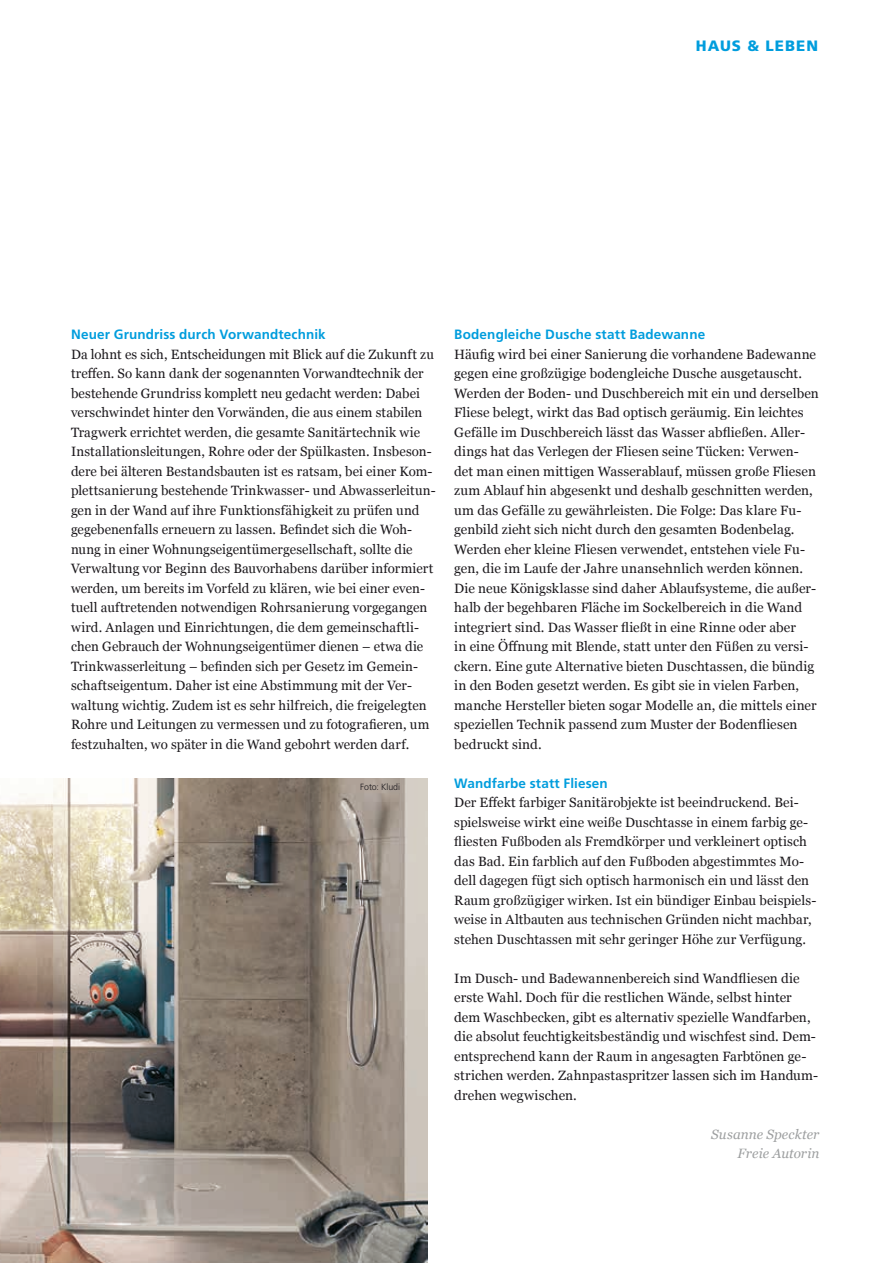
<style>
.page{position:relative;width:893px;height:1263px;background:#fff}
.page>*{position:absolute;margin:0;border:0;box-sizing:border-box;transform-origin:0 0}
.t1{font:900 15px "Frutiger LT Pro";letter-spacing:.07em;color:#009ddd}
.t2{font:13.5px/19.5px "Georgia";letter-spacing:.01em;color:#1b181c}
.t3{font:700 13.5px "Frutiger LT Pro";letter-spacing:.01em;color:#009ddd}
.t4{font:italic 13.5px/19.5px "Georgia";letter-spacing:.01em;color:#9d9fa0;text-align:right}
.t5{font:300 9px "Frutiger LT Pro";letter-spacing:-.005em;color:#1b181c}
</style>
<div class="page">
<img style="left:0;top:778px;width:427px;height:485px">
<p class="t1" style="left:696px;top:36px;width:124px">HAUS &amp; LEBEN</p>
<p class="t3" style="left:71px;top:327px;width:256px">Neuer Grundriss durch Vorwandtechnik</p>
<p class="t2" style="left:71px;top:344px;width:366px">Da lohnt es sich, Entscheidungen mit Blick auf die Zukunft zu treffen. So kann dank der sogenannten Vorwandtechnik der bestehende Grundriss komplett neu gedacht werden: Dabei verschwindet hinter den Vorwänden, die aus einem stabilen Tragwerk errichtet werden, die gesamte Sanitärtechnik wie Installationsleitungen, Rohre oder der Spülkasten. Insbeson&shy;dere bei älteren Bestandsbauten ist es ratsam, bei einer Kom&shy;plettsanierung bestehende Trinkwasser- und Abwasserleitun&shy;gen in der Wand auf ihre Funktionsfähigkeit zu prüfen und gegebenenfalls erneuern zu lassen. Befindet sich die Woh&shy;nung in einer Wohnungseigentümergesellschaft, sollte die Verwaltung vor Beginn des Bauvorhabens darüber informiert werden, um bereits im Vorfeld zu klären, wie bei einer even&shy;tuell auftretenden notwendigen Rohrsanierung vorgegangen wird. Anlagen und Einrichtungen, die dem gemeinschaftli&shy;chen Gebrauch der Wohnungseigentümer dienen – etwa die Trinkwasserleitung – befinden sich per Gesetz im Gemein&shy;schaftseigentum. Daher ist eine Abstimmung mit der Ver&shy;waltung wichtig. Zudem ist es sehr hilfreich, die freigelegten Rohre und Leitungen zu vermessen und zu fotografieren, um festzuhalten, wo später in die Wand gebohrt werden darf.</p>
<p class="t5" style="left:360px;top:782px;width:41px">Foto: Kludi</p>
<p class="t3" style="left:454px;top:327px;width:252px">Bodengleiche Dusche statt Badewanne</p>
<p class="t2" style="left:454px;top:344px;width:366px">Häufig wird bei einer Sanierung die vorhandene Badewanne gegen eine großzügige bodengleiche Dusche ausgetauscht.<br>Werden der Boden- und Duschbereich mit ein und derselben Fliese belegt, wirkt das Bad optisch geräumig. Ein leichtes Gefälle im Duschbereich lässt das Wasser abfließen. Aller&shy;dings hat das Verlegen der Fliesen seine Tücken: Verwen&shy;det man einen mittigen Wasserablauf, müssen große Fliesen zum Ablauf hin abgesenkt und deshalb geschnitten werden, um das Gefälle zu gewährleisten. Die Folge: Das klare Fu&shy;genbild zieht sich nicht durch den gesamten Bodenbelag.<br>Werden eher kleine Fliesen verwendet, entstehen viele Fu&shy;gen, die im Laufe der Jahre unansehnlich werden können.<br>Die neue Königsklasse sind daher Ablaufsysteme, die außer&shy;halb der begehbaren Fläche im Sockelbereich in die Wand integriert sind. Das Wasser fließt in eine Rinne oder aber<br>in eine Öffnung mit Blende, statt unter den Füßen zu versi&shy;ckern. Eine gute Alternative bieten Duschtassen, die bündig in den Boden gesetzt werden. Es gibt sie in vielen Farben, manche Hersteller bieten sogar Modelle an, die mittels einer speziellen Technik passend zum Muster der Bodenfliesen bedruckt sind.</p>
<p class="t3" style="left:454px;top:775px;width:155px">Wandfarbe statt Fliesen</p>
<p class="t2" style="left:454px;top:792px;width:364px">Der Effekt farbiger Sanitärobjekte ist beeindruckend. Bei&shy;spielsweise wirkt eine weiße Duschtasse in einem farbig ge&shy;fliesten Fußboden als Fremdkörper und verkleinert optisch das Bad. Ein farblich auf den Fußboden abgestimmtes Mo&shy;dell dagegen fügt sich optisch harmonisch ein und lässt den Raum großzügiger wirken. Ist ein bündiger Einbau beispiels&shy;weise in Altbauten aus technischen Gründen nicht machbar, stehen Duschtassen mit sehr geringer Höhe zur Verfügung.</p>
<p class="t2" style="left:454px;top:968px;width:365px">Im Dusch- und Badewannenbereich sind Wandfliesen die erste Wahl. Doch für die restlichen Wände, selbst hinter dem Waschbecken, gibt es alternativ spezielle Wandfarben, die absolut feuchtigkeitsbeständig und wischfest sind. Dem&shy;entsprechend kann der Raum in angesagten Farbtönen ge&shy;strichen werden. Zahnpastaspritzer lassen sich im Handum&shy;drehen wegwischen.</p>
<p class="t4" style="left:711px;top:1124px;width:110px">Susanne Speckter<br>Freie Autorin</p>
</div>
